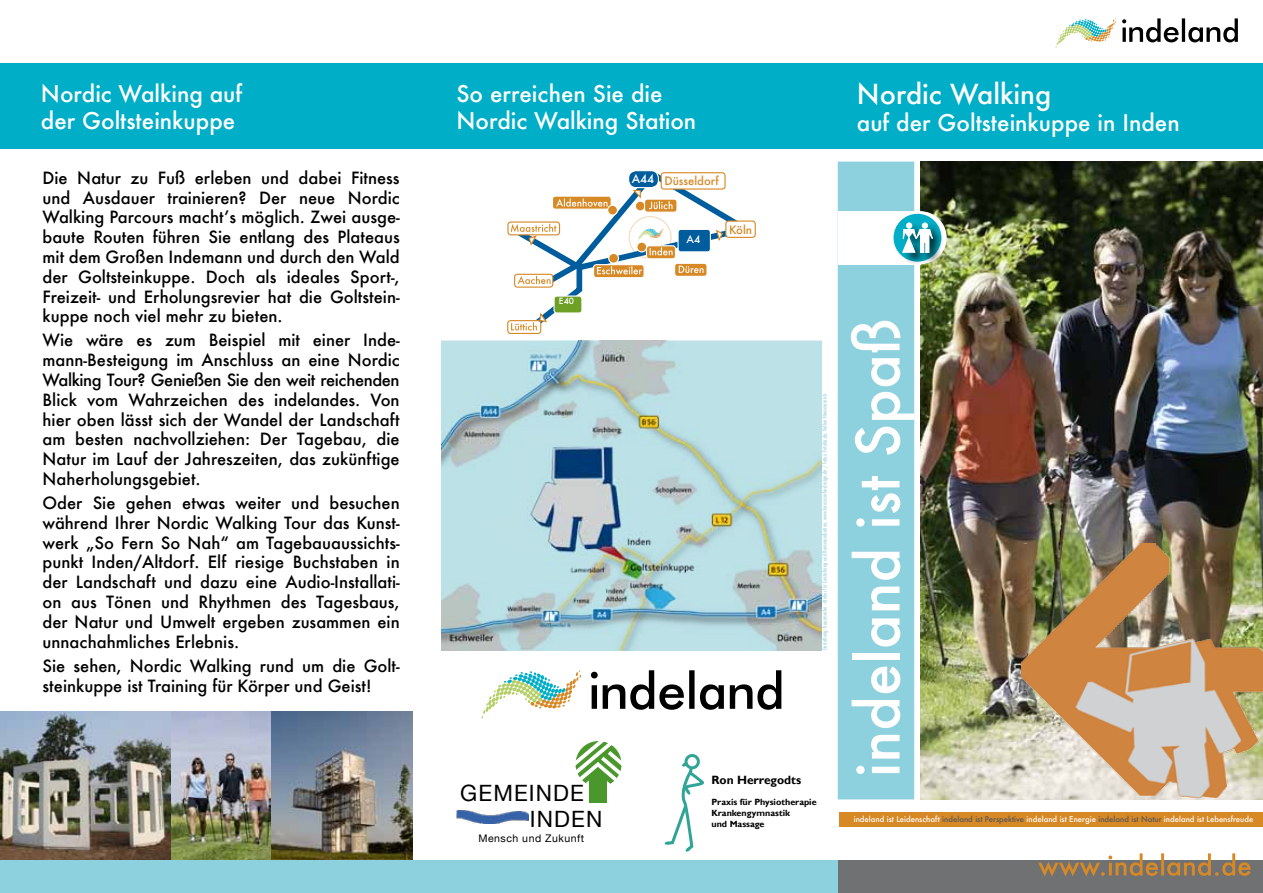
<style>
.page{position:relative;width:1263px;height:893px;background:#fff}
.page>*{position:absolute;margin:0;border:0;box-sizing:border-box;transform-origin:0 0}
.t1{font:500 58.2px "Futura";color:#fff}
.t2{font:500 27px "Futura";color:#fff}
.t3{font:500 22.5px/27px "Futura";color:#fff}
.t4{font:22.5px/25.5px "Helvetica Neue";letter-spacing:.05em;color:#000}
.t5{font:500 16.5px/19.8px "Futura";color:#000;text-align:justify}
.t6{font:700 12px "Gill Sans";color:#000}
.t7{font:500 11.4px "Futura";color:#d78926}
.t8{font:500 11.4px "Futura";color:#fff}
.t9{font:10.5px "Helvetica Neue";letter-spacing:.05em;color:#000}
.t10{font:500 10.2px "Futura";color:#fff}
.t11{font:700 9px/10.8px "Gill Sans";color:#000}
.t12{font:500 8.4px "Futura";color:#fff}
.t13{font:500 7.8px "Futura";color:#fff}
.t14{font:500 condensed 6px "Futura";color:#a4d8e3}
.s1{color:#58585a}
</style>
<div class="page">
<svg style="left:482px;top:670px;width:99px;height:49px"></svg>
<svg style="left:591px;top:670px;width:190px;height:40px"></svg>
<svg style="left:1056px;top:18px;width:60px;height:30px"></svg>
<svg style="left:1122px;top:18px;width:116px;height:24px"></svg>
<img style="left:920px;top:162px;width:343px;height:637px">
<div style="left:840px;top:812px;width:423px;height:15px;background:#d78926"></div>
<div style="left:838px;top:860px;width:425px;height:33px;background:#707172"></div>
<div style="left:0;top:64px;width:1263px;height:85px;background:#00aec7"></div>
<svg style="left:1038px;top:853px;width:212px;height:23px"></svg>
<div style="left:838px;top:162px;width:76px;height:637px;background:#8dd0de"></div>
<div style="left:838px;top:211px;width:83px;height:53px;background:#fff"></div>
<svg style="left:893px;top:211px;width:54px;height:53px"></svg>
<div style="left:893px;top:214px;width:48px;height:48px;background:#00aec7;border-radius:50%"></div>
<div style="left:901px;top:221px;width:43px;height:44px;background:#000;opacity:.75"></div>
<svg style="left:902px;top:223px;width:31px;height:30px"></svg>
<svg style="left:575px;top:741px;width:47px;height:44px"></svg>
<div style="left:589px;top:779px;width:17px;height:23px;background:#4a972b"></div>
<img style="left:456px;top:810px;width:73px;height:13px">
<img style="left:271px;top:711px;width:141px;height:149px">
<img style="left:0;top:711px;width:172px;height:149px">
<img style="left:172px;top:711px;width:99px;height:149px">
<div style="left:0;top:860px;width:838px;height:33px;background:#8dd0de"></div>
<div style="left:684px;top:754px;width:16px;height:15px;border:3px solid #2fa497;border-radius:50%"></div>
<svg style="left:664px;top:761px;width:40px;height:91px"></svg>
<div style="left:507px;top:320px;width:34px;height:14px;border:1px solid #d78926;border-radius:3px"></div>
<div style="left:507px;top:221px;width:53px;height:14px;border:1px solid #d78926;border-radius:3px"></div>
<svg style="left:511px;top:170px;width:245px;height:164px"></svg>
<img style="left:441px;top:341px;width:381px;height:309px">
<img style="left:1022px;top:543px;width:241px;height:254px">
<h3 class="t3" style="left:41px;top:80px;width:203px">Nordic Walking auf der Goltsteinkuppe</h3>
<h3 class="t3" style="left:456px;top:80px;width:241px">So erreichen Sie die<br>Nordic Walking Station</h3>
<p class="t5" style="left:43px;top:167px;width:359px">Die Natur zu Fuß erleben und dabei Fitness und Ausdauer trainieren? Der neue Nordic Walking Parcours macht’s möglich. Zwei ausge&shy;baute Routen führen Sie entlang des Plateaus mit dem Großen Indemann und durch den Wald der Goltsteinkuppe. Doch als ideales Sport-, Freizeit- und Erholungsrevier hat die Goltstein&shy;kuppe noch viel mehr zu bieten.</p>
<p class="t5" style="left:43px;top:330px;width:359px">Wie wäre es zum Beispiel mit einer Inde&shy;mann-Besteigung im Anschluss an eine Nordic Walking Tour? Genießen Sie den weit reichenden Blick vom Wahrzeichen des indelandes. Von hier oben lässt sich der Wandel der Landschaft am besten nachvollziehen: Der Tagebau, die Natur im Lauf der Jahreszeiten, das zukünftige Naherholungsgebiet.</p>
<p class="t5" style="left:43px;top:493px;width:359px">Oder Sie gehen etwas weiter und besuchen während Ihrer Nordic Walking Tour das Kunst&shy;werk „So Fern So Nah“ am Tagebauaussichts&shy;punkt Inden/Altdorf. Elf riesige Buchstaben in der Landschaft und dazu eine Audio-Installati&shy;on aus Tönen und Rhythmen des Tagesbaus, der Natur und Umwelt ergeben zusammen ein unnachahmliches Erlebnis.</p>
<p class="t5" style="left:43px;top:655px;width:359px">Sie sehen, Nordic Walking rund um die Golt&shy;steinkuppe ist Training für Körper und Geist!</p>
<p class="t12" style="left:559px;top:295px;width:17px">E40</p>
<p class="t8" style="left:632px;top:171px;width:24px">A44</p>
<p class="t7" style="left:664px;top:173px;width:56px">Düsseldorf</p>
<p class="t10" style="left:687px;top:232px;width:15px">A4</p>
<p class="t7" style="left:729px;top:221px;width:25px">Köln</p>
<p class="t14" style="left:821px;top:650px;width:258px;rotate:-90deg">Gestaltung: hausmarke - Atelier für Gestaltung und Kommunikation, www.hausmarke-design.de / Fotos: Fotolia.de, Volker Hammernick</p>
<h3 class="t4" style="left:530px;top:780px;width:74px;text-indent:-70px">GEMEINDE<br>INDEN</h3>
<p class="t9" style="left:478px;top:832px;width:107px">Mensch und Zukunft</p>
<p class="t6" style="left:711px;top:772px;width:91px">Ron Herregodts</p>
<p class="t11" style="left:711px;top:797px;width:107px">Praxis für Physiotherapie<br>Krankengymnastik<br>und Massage</p>
<h2 class="t2" style="left:857px;top:75px;width:196px">Nordic Walking</h2>
<h3 class="t3" style="left:857px;top:109px;width:324px">auf der Goltsteinkuppe in Inden</h3>
<h1 class="t1" style="left:838px;top:777px;width:461px;rotate:-90deg">indeland ist Spaß</h1>
<p class="t13" style="left:854px;top:814px;width:401px">indeland ist Leidenschaft <span class="s1">indeland ist Perspektive</span> indeland ist Energie <span class="s1">indeland ist Natur</span> indeland ist Lebensfreude</p>
</div>
